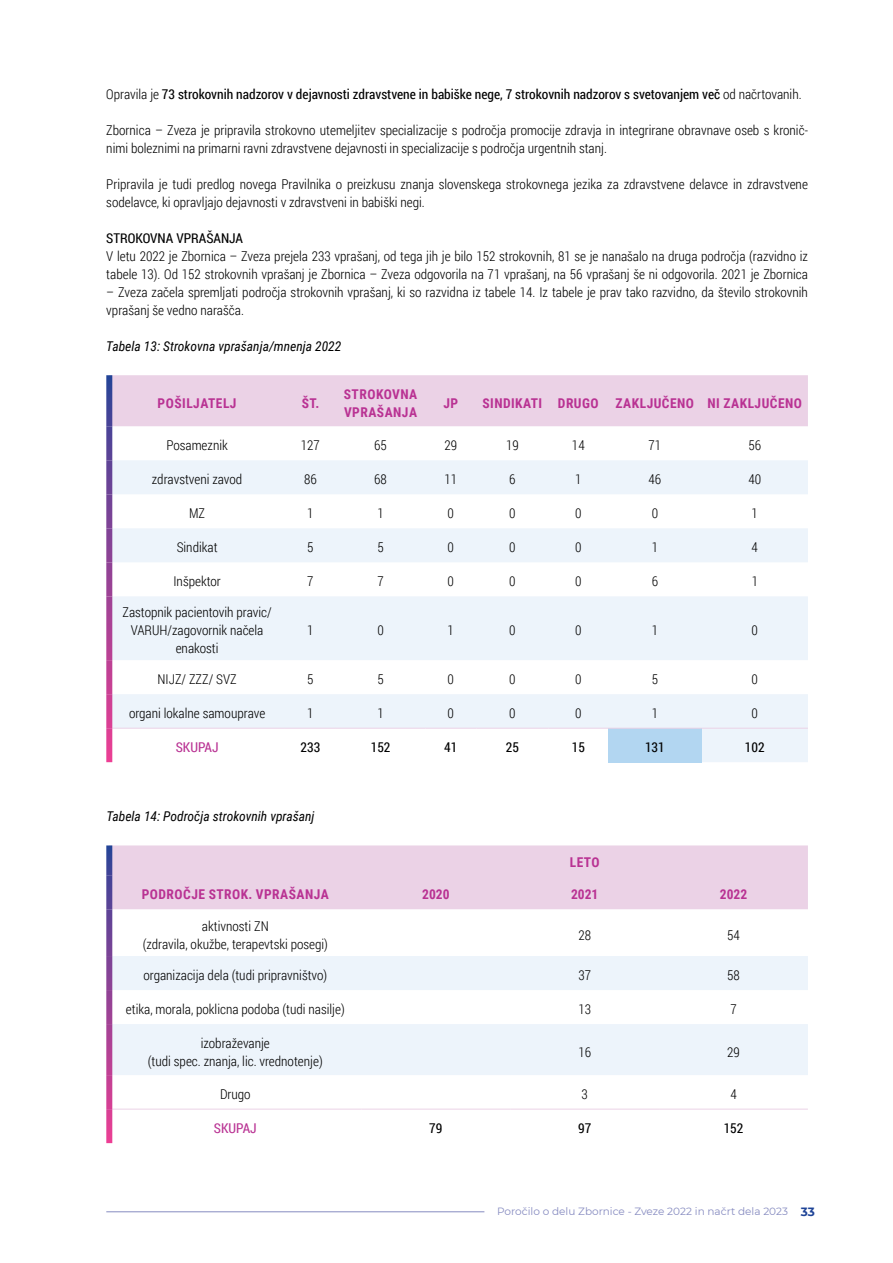
<style>
.page{position:relative;width:893px;height:1263px;background:#fff}
.page>*{position:absolute;margin:0;border:0;box-sizing:border-box;transform-origin:0 0}
.t1{font:300 13.5px/18px "Roboto Condensed";color:#000}
.t2{font:13.5px "Roboto Condensed";color:#000}
.t3{font:700 13.5px/18px "Roboto Condensed";letter-spacing:.035em;color:#b93293}
.t4{font:italic 13.5px "Roboto Condensed";color:#000}
.t5{font:13.5px "Roboto Condensed";color:#b93293}
.t6{font:10.5px "Montserrat";color:#868bc0}
.s1{font-weight:300}
.s2{font-weight:700;font-size:12px;color:#1f4497}
</style>
<div class="page">
<hr style="left:106px;top:1211px;width:378px;height:1px;background:#868bc0">
<div style="left:112px;top:375px;width:696px;height:51px;background:#ebd2e6"></div>
<svg style="left:112px;top:460px;width:696px;height:302px;fill:#edf4fb"></svg>
<div style="left:608px;top:728px;width:94px;height:34px;background:#b2d6f1"></div>
<hr style="left:112px;top:728px;width:173px;height:1px;background:#ebd2e6">
<hr style="left:285px;top:728px;width:51px;height:1px;background:#ebd2e6">
<hr style="left:336px;top:728px;width:89px;height:1px;background:#ebd2e6">
<hr style="left:425px;top:728px;width:51px;height:1px;background:#ebd2e6">
<hr style="left:476px;top:728px;width:73px;height:1px;background:#ebd2e6">
<hr style="left:549px;top:728px;width:59px;height:1px;background:#ebd2e6">
<hr style="left:608px;top:728px;width:94px;height:1px;background:#ebd2e6">
<hr style="left:702px;top:728px;width:106px;height:1px;background:#ebd2e6">
<svg style="left:106px;top:375px;width:6px;height:51px"></svg>
<div style="left:106px;top:426px;width:6px;height:34px;background:#524397"></div>
<div style="left:106px;top:460px;width:6px;height:34px;background:#664396"></div>
<div style="left:106px;top:494px;width:6px;height:34px;background:#764396"></div>
<div style="left:106px;top:528px;width:6px;height:34px;background:#864396"></div>
<div style="left:106px;top:562px;width:6px;height:34px;background:#964295"></div>
<svg style="left:106px;top:596px;width:6px;height:64px"></svg>
<div style="left:106px;top:660px;width:6px;height:34px;background:#c34094"></div>
<div style="left:106px;top:694px;width:6px;height:34px;background:#d33f94"></div>
<div style="left:106px;top:728px;width:6px;height:34px;background:#e33f94"></div>
<div style="left:112px;top:845px;width:696px;height:64px;background:#ebd2e6"></div>
<svg style="left:112px;top:956px;width:696px;height:119px;fill:#edf4fb"></svg>
<hr style="left:112px;top:1109px;width:249px;height:1px;background:#ebd2e6">
<hr style="left:361px;top:1109px;width:149px;height:1px;background:#ebd2e6">
<hr style="left:510px;top:1109px;width:149px;height:1px;background:#ebd2e6">
<hr style="left:659px;top:1109px;width:149px;height:1px;background:#ebd2e6">
<svg style="left:106px;top:845px;width:6px;height:30px"></svg>
<div style="left:106px;top:875px;width:6px;height:34px;background:#4e4397"></div>
<svg style="left:106px;top:909px;width:6px;height:47px"></svg>
<div style="left:106px;top:956px;width:6px;height:34px;background:#844396"></div>
<div style="left:106px;top:990px;width:6px;height:34px;background:#984295"></div>
<svg style="left:106px;top:1024px;width:6px;height:51px"></svg>
<div style="left:106px;top:1075px;width:6px;height:34px;background:#cc4094"></div>
<div style="left:106px;top:1109px;width:6px;height:34px;background:#e13f94"></div>
<p class="t2" style="left:106px;top:85px;width:697px"><span class="s1">Opravila je</span> 73 strokovnih nadzorov v dejavnosti zdravstvene in babiške nege, 7 strokovnih nadzorov s svetovanjem več <span class="s1">od načrtovanih.</span></p>
<p class="t1" style="left:106px;top:121px;width:703px">Zbornica – Zveza je pripravila strokovno utemeljitev specializacije s področja promocije zdravja in integrirane obravnave oseb s kronič&shy;nimi boleznimi na primarni ravni zdravstvene dejavnosti in specializacije s področja urgentnih stanj.</p>
<p class="t1" style="left:106px;top:175px;width:703px">Pripravila je tudi predlog novega Pravilnika o preizkusu znanja slovenskega strokovnega jezika za zdravstvene delavce in zdravstvene sodelavce, ki opravljajo dejavnosti v zdravstveni in babiški negi.</p>
<p class="t2" style="left:106px;top:229px;width:138px">STROKOVNA VPRAŠANJA</p>
<p class="t1" style="left:106px;top:247px;width:703px">V letu 2022 je Zbornica – Zveza prejela 233 vprašanj, od tega jih je bilo 152 strokovnih, 81 se je nanašalo na druga področja (razvidno iz tabele 13). Od 152 strokovnih vprašanj je Zbornica – Zveza odgovorila na 71 vprašanj, na 56 vprašanj še ni odgovorila. 2021 je Zbornica</p>
<p class="t1" style="left:106px;top:283px;width:703px">– Zveza začela spremljati področja strokovnih vprašanj, ki so razvidna iz tabele 14. Iz tabele je prav tako razvidno, da število strokovnih vprašanj še vedno narašča.</p>
<p class="t4" style="left:106px;top:337px;width:237px">Tabela 13: Strokovna vprašanja/mnenja 2022</p>
<p class="t3" style="left:158px;top:393px;width:80px">POŠILJATELJ</p>
<p class="t3" style="left:302px;top:393px;width:19px">ŠT.</p>
<p class="t3" style="left:344px;top:384px;width:75px">STROKOVNA<br>VPRAŠANJA</p>
<p class="t3" style="left:443px;top:393px;width:16px">JP</p>
<p class="t3" style="left:482px;top:393px;width:321px">SINDIKATI DRUGO ZAKLJUČENO NI ZAKLJUČENO</p>
<p class="t1" style="left:166px;top:436px;width:63px">Posameznik</p>
<p class="t1" style="left:301px;top:436px;width:21px">127</p>
<p class="t1" style="left:374px;top:436px;width:14px">65</p>
<p class="t1" style="left:444px;top:436px;width:14px">29</p>
<p class="t1" style="left:506px;top:436px;width:14px">19</p>
<p class="t1" style="left:572px;top:436px;width:14px">14</p>
<p class="t1" style="left:648px;top:436px;width:14px">71</p>
<p class="t1" style="left:748px;top:436px;width:14px">56</p>
<p class="t1" style="left:152px;top:470px;width:92px">zdravstveni zavod</p>
<p class="t1" style="left:304px;top:470px;width:14px">86</p>
<p class="t1" style="left:374px;top:470px;width:14px">68</p>
<p class="t1" style="left:444px;top:470px;width:14px">11</p>
<p class="t1" style="left:509px;top:470px;width:8px">6</p>
<p class="t1" style="left:575px;top:470px;width:8px">1</p>
<p class="t1" style="left:648px;top:470px;width:14px">46</p>
<p class="t1" style="left:748px;top:470px;width:14px">40</p>
<p class="t1" style="left:189px;top:504px;width:18px">MZ</p>
<p class="t1" style="left:307px;top:504px;width:8px">1</p>
<p class="t1" style="left:377px;top:504px;width:8px">1</p>
<p class="t1" style="left:448px;top:504px;width:8px">0</p>
<p class="t1" style="left:509px;top:504px;width:8px">0</p>
<p class="t1" style="left:575px;top:504px;width:8px">0</p>
<p class="t1" style="left:652px;top:504px;width:8px">0</p>
<p class="t1" style="left:752px;top:504px;width:8px">1</p>
<p class="t1" style="left:177px;top:538px;width:42px">Sindikat</p>
<p class="t1" style="left:307px;top:538px;width:8px">5</p>
<p class="t1" style="left:377px;top:538px;width:8px">5</p>
<p class="t1" style="left:448px;top:538px;width:8px">0</p>
<p class="t1" style="left:509px;top:538px;width:8px">0</p>
<p class="t1" style="left:575px;top:538px;width:8px">0</p>
<p class="t1" style="left:652px;top:538px;width:8px">1</p>
<p class="t1" style="left:752px;top:538px;width:8px">4</p>
<p class="t1" style="left:173px;top:572px;width:49px">Inšpektor</p>
<p class="t1" style="left:307px;top:572px;width:8px">7</p>
<p class="t1" style="left:377px;top:572px;width:8px">7</p>
<p class="t1" style="left:448px;top:572px;width:8px">0</p>
<p class="t1" style="left:509px;top:572px;width:8px">0</p>
<p class="t1" style="left:575px;top:572px;width:8px">0</p>
<p class="t1" style="left:652px;top:572px;width:8px">6</p>
<p class="t1" style="left:752px;top:572px;width:8px">1</p>
<p class="t1" style="left:122px;top:603px;width:151px;text-align:center">Zastopnik pacientovih pravic/<br>VARUH/zagovornik načela enakosti</p>
<p class="t1" style="left:307px;top:621px;width:8px">1</p>
<p class="t1" style="left:377px;top:621px;width:8px">0</p>
<p class="t1" style="left:448px;top:621px;width:8px">1</p>
<p class="t1" style="left:509px;top:621px;width:8px">0</p>
<p class="t1" style="left:575px;top:621px;width:8px">0</p>
<p class="t1" style="left:652px;top:621px;width:8px">1</p>
<p class="t1" style="left:752px;top:621px;width:8px">0</p>
<p class="t1" style="left:158px;top:670px;width:81px">NIJZ/ ZZZ/ SVZ</p>
<p class="t1" style="left:307px;top:670px;width:8px">5</p>
<p class="t1" style="left:377px;top:670px;width:8px">5</p>
<p class="t1" style="left:448px;top:670px;width:8px">0</p>
<p class="t1" style="left:509px;top:670px;width:8px">0</p>
<p class="t1" style="left:575px;top:670px;width:8px">0</p>
<p class="t1" style="left:652px;top:670px;width:8px">5</p>
<p class="t1" style="left:752px;top:670px;width:8px">0</p>
<p class="t1" style="left:129px;top:704px;width:138px">organi lokalne samouprave</p>
<p class="t1" style="left:307px;top:704px;width:8px">1</p>
<p class="t1" style="left:377px;top:704px;width:8px">1</p>
<p class="t1" style="left:448px;top:704px;width:8px">0</p>
<p class="t1" style="left:509px;top:704px;width:8px">0</p>
<p class="t1" style="left:575px;top:704px;width:8px">0</p>
<p class="t1" style="left:652px;top:704px;width:8px">1</p>
<p class="t1" style="left:752px;top:704px;width:8px">0</p>
<p class="t5" style="left:176px;top:738px;width:44px">SKUPAJ</p>
<p class="t2" style="left:301px;top:738px;width:21px">233</p>
<p class="t2" style="left:371px;top:738px;width:21px">152</p>
<p class="t2" style="left:444px;top:738px;width:15px">41</p>
<p class="t2" style="left:506px;top:738px;width:15px">25</p>
<p class="t2" style="left:572px;top:738px;width:15px">15</p>
<p class="t2" style="left:645px;top:738px;width:21px">131</p>
<p class="t2" style="left:745px;top:738px;width:21px">102</p>
<p class="t4" style="left:106px;top:807px;width:210px">Tabela 14: Področja strokovnih vprašanj</p>
<p class="t3" style="left:570px;top:853px;width:31px">LETO</p>
<p class="t3" style="left:142px;top:885px;width:189px">PODROČJE STROK. VPRAŠANJA</p>
<p class="t3" style="left:422px;top:885px;width:29px">2020</p>
<p class="t3" style="left:571px;top:885px;width:29px">2021</p>
<p class="t3" style="left:720px;top:885px;width:29px">2022</p>
<p class="t1" style="left:143px;top:916px;width:187px;text-align:center">aktivnosti ZN<br>(zdravila, okužbe, terapevtski posegi)</p>
<p class="t1" style="left:578px;top:925px;width:14px">28</p>
<p class="t1" style="left:727px;top:925px;width:14px">54</p>
<p class="t1" style="left:143px;top:966px;width:185px">organizacija dela (tudi pripravništvo)</p>
<p class="t1" style="left:578px;top:966px;width:14px">37</p>
<p class="t1" style="left:727px;top:966px;width:14px">58</p>
<p class="t1" style="left:126px;top:1000px;width:220px">etika, morala, poklicna podoba (tudi nasilje)</p>
<p class="t1" style="left:578px;top:1000px;width:14px">13</p>
<p class="t1" style="left:730px;top:1000px;width:8px">7</p>
<p class="t1" style="left:148px;top:1033px;width:176px;text-align:center">izobraževanje<br>(tudi spec. znanja, lic. vrednotenje)</p>
<p class="t1" style="left:578px;top:1042px;width:14px">16</p>
<p class="t1" style="left:727px;top:1042px;width:14px">29</p>
<p class="t1" style="left:220px;top:1085px;width:32px">Drugo</p>
<p class="t1" style="left:581px;top:1085px;width:8px">3</p>
<p class="t1" style="left:730px;top:1085px;width:8px">4</p>
<p class="t5" style="left:214px;top:1119px;width:44px">SKUPAJ</p>
<p class="t2" style="left:429px;top:1119px;width:15px">79</p>
<p class="t2" style="left:578px;top:1119px;width:15px">97</p>
<p class="t2" style="left:724px;top:1119px;width:21px">152</p>
<p class="t6" style="left:497px;top:1204px;width:319px">Poročilo o delu Zbornice - Zveze 2022 in načrt dela 2023 <span class="s2">33</span></p>
</div>
